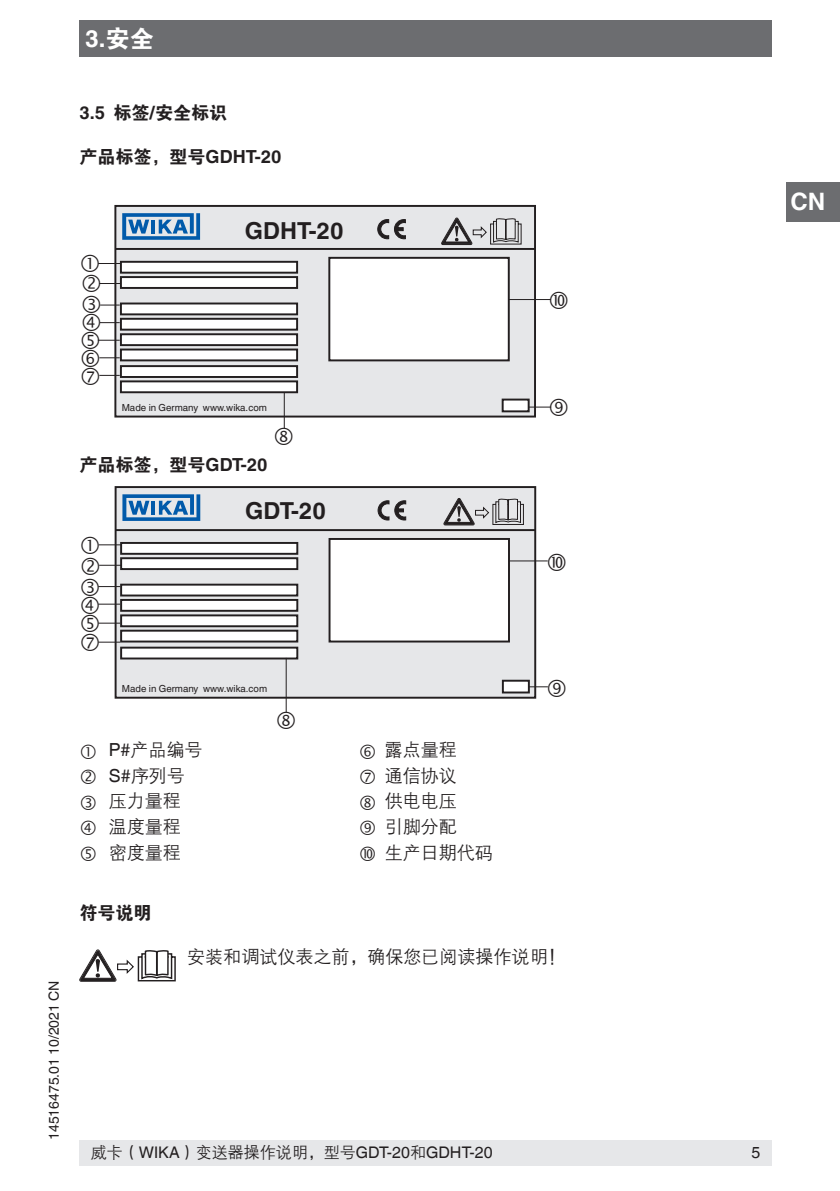
<style>
.page{position:relative;width:840px;height:1191px;background:#fff}
.page>*{position:absolute;margin:0;border:0;box-sizing:border-box;transform-origin:0 0}
.t1{font:700 24px "Helvetica World";color:#fff}
.t2{font:700 23.4px "Helvetica World";color:#231f20}
.t3{font:18px "FZZDXJW GB1 0";color:#231f20}
.t4{font:18px "FZDHTJW GB1 0";color:#231f20}
.t5{font:16px "Helvetica World";color:#231f20}
.t6{font:14px "Helvetica World";color:#231f20}
.t7{font:9.8px "Helvetica World";color:#231f20}
.s1{font-family:"FZDHTJW GB1 0";font-weight:400}
.s2{font-family:"Helvetica World";font-weight:700}
.s3{font-family:"Helvetica World"}
.s4{font-family:"FZZDXJW GB1 0"}
</style>
<div class="page">
<div style="left:79px;top:1140px;width:692px;height:25px;background:#e6e7e9"></div>
<div style="left:79px;top:20px;width:692px;height:37px;background:#6c6d70"></div>
<div style="left:785px;top:182px;width:54px;height:39px;background:#6c6d70"></div>
<div style="left:115px;top:206px;width:419px;height:210px;background:#e6e7e9"></div>
<div style="left:114px;top:205px;width:421px;height:212px;border:2px solid #231f20"></div>
<hr style="left:115px;top:248px;width:419px;height:2px;background:#231f20">
<svg style="left:122px;top:213px;width:78px;height:27px"></svg>
<div style="left:329px;top:258px;width:179px;height:102px;background:#fff"></div>
<div style="left:328px;top:257px;width:181px;height:104px;border:2px solid #231f20"></div>
<div style="left:502px;top:399px;width:26px;height:12px;background:#fff"></div>
<div style="left:501px;top:398px;width:28px;height:14px;border:2px solid #231f20"></div>
<div style="left:121px;top:262px;width:176px;height:11px;background:#fff"></div>
<div style="left:120px;top:261px;width:178px;height:13px;border:2px solid #231f20"></div>
<div style="left:121px;top:277px;width:176px;height:11px;background:#fff"></div>
<div style="left:120px;top:276px;width:178px;height:13px;border:2px solid #231f20"></div>
<div style="left:121px;top:303px;width:176px;height:11px;background:#fff"></div>
<div style="left:120px;top:302px;width:178px;height:13px;border:2px solid #231f20"></div>
<div style="left:121px;top:319px;width:176px;height:11px;background:#fff"></div>
<div style="left:120px;top:318px;width:178px;height:13px;border:2px solid #231f20"></div>
<div style="left:121px;top:334px;width:176px;height:11px;background:#fff"></div>
<div style="left:120px;top:333px;width:178px;height:13px;border:2px solid #231f20"></div>
<div style="left:121px;top:349px;width:176px;height:11px;background:#fff"></div>
<div style="left:120px;top:348px;width:178px;height:13px;border:2px solid #231f20"></div>
<div style="left:121px;top:366px;width:176px;height:11px;background:#fff"></div>
<div style="left:120px;top:365px;width:178px;height:13px;border:2px solid #231f20"></div>
<div style="left:121px;top:381px;width:176px;height:11px;background:#fff"></div>
<div style="left:120px;top:380px;width:178px;height:13px;border:2px solid #231f20"></div>
<svg style="left:377px;top:219px;width:11px;height:20px"></svg>
<svg style="left:394px;top:219px;width:11px;height:20px"></svg>
<svg style="left:441px;top:217px;width:81px;height:29px"></svg>
<hr style="left:283px;top:392px;width:1px;height:36px;background:#231f20">
<hr style="left:508px;top:299px;width:42px;height:1px;background:#231f20">
<div style="left:115px;top:487px;width:420px;height:210px;background:#e6e7e9"></div>
<div style="left:114px;top:486px;width:422px;height:212px;border:2px solid #231f20"></div>
<hr style="left:115px;top:529px;width:420px;height:2px;background:#231f20">
<svg style="left:122px;top:494px;width:78px;height:27px"></svg>
<div style="left:329px;top:539px;width:179px;height:102px;background:#fff"></div>
<div style="left:328px;top:538px;width:181px;height:104px;border:2px solid #231f20"></div>
<div style="left:502px;top:680px;width:26px;height:12px;background:#fff"></div>
<div style="left:501px;top:679px;width:28px;height:14px;border:2px solid #231f20"></div>
<div style="left:121px;top:543px;width:176px;height:11px;background:#fff"></div>
<div style="left:120px;top:542px;width:178px;height:13px;border:2px solid #231f20"></div>
<div style="left:121px;top:558px;width:176px;height:11px;background:#fff"></div>
<div style="left:120px;top:557px;width:178px;height:13px;border:2px solid #231f20"></div>
<div style="left:121px;top:584px;width:176px;height:11px;background:#fff"></div>
<div style="left:120px;top:583px;width:178px;height:13px;border:2px solid #231f20"></div>
<div style="left:121px;top:600px;width:176px;height:11px;background:#fff"></div>
<div style="left:120px;top:599px;width:178px;height:13px;border:2px solid #231f20"></div>
<div style="left:121px;top:615px;width:176px;height:11px;background:#fff"></div>
<div style="left:120px;top:614px;width:178px;height:13px;border:2px solid #231f20"></div>
<div style="left:121px;top:630px;width:176px;height:11px;background:#fff"></div>
<div style="left:120px;top:629px;width:178px;height:13px;border:2px solid #231f20"></div>
<div style="left:121px;top:647px;width:176px;height:11px;background:#fff"></div>
<div style="left:120px;top:646px;width:178px;height:13px;border:2px solid #231f20"></div>
<svg style="left:377px;top:500px;width:28px;height:20px"></svg>
<svg style="left:443px;top:498px;width:81px;height:28px"></svg>
<hr style="left:509px;top:560px;width:38px;height:1px;background:#231f20">
<hr style="left:285px;top:658px;width:1px;height:54px;background:#231f20">
<svg style="left:80px;top:949px;width:96px;height:32px"></svg>
<svg style="left:97px;top:254px;width:23px;height:130px"></svg>
<svg style="left:528px;top:398px;width:24px;height:18px"></svg>
<svg style="left:528px;top:679px;width:20px;height:18px"></svg>
<svg style="left:98px;top:536px;width:23px;height:114px"></svg>
<h1 class="t1" style="left:85px;top:25px;width:70px">3.<span class="s1">安全</span></h1>
<p class="t4" style="left:79px;top:103px;width:149px"><span class="s2">3.5</span> 标签<span class="s2">/</span>安全标识</p>
<p class="t4" style="left:79px;top:147px;width:203px">产品标签，型号<span class="s2">GDHT-20</span></p>
<p class="t2" style="left:245px;top:217px;width:100px">GDHT-20</p>
<p class="t7" style="left:122px;top:402px;width:147px">Made in Germany www.wika.com</p>
<p class="t4" style="left:79px;top:455px;width:190px">产品标签，型号<span class="s2">GDT-20</span></p>
<p class="t2" style="left:245px;top:497px;width:82px">GDT-20</p>
<h1 class="t1" style="left:789px;top:188px;width:36px">CN</h1>
<p class="t6" style="left:46px;top:1140px;width:161px;rotate:-90deg">14516475.01 10/2021 CN</p>
<p class="t7" style="left:122px;top:683px;width:147px">Made in Germany www.wika.com</p>
<p class="t3" style="left:109px;top:740px;width:95px"><span class="s3">P#</span>产品编号</p>
<p class="t3" style="left:384px;top:740px;width:73px">露点量程</p>
<p class="t3" style="left:109px;top:766px;width:77px"><span class="s3">S#</span>序列号</p>
<p class="t3" style="left:384px;top:766px;width:73px">通信协议</p>
<p class="t3" style="left:109px;top:791px;width:73px">压力量程</p>
<p class="t3" style="left:384px;top:791px;width:73px">供电电压</p>
<p class="t3" style="left:109px;top:817px;width:73px">温度量程</p>
<p class="t3" style="left:384px;top:817px;width:73px">引脚分配</p>
<p class="t3" style="left:109px;top:842px;width:73px">密度量程</p>
<p class="t3" style="left:384px;top:842px;width:109px">生产日期代码</p>
<p class="t4" style="left:79px;top:902px;width:73px">符号说明</p>
<p class="t3" style="left:187px;top:946px;width:379px">安装和调试仪表之前，确保您已阅读操作说明！</p>
<p class="t5" style="left:91px;top:1143px;width:403px"><span class="s4">威卡（</span>WIKA<span class="s4">）变送器操作说明，型号</span>GDT-20<span class="s4">和</span>GDHT-20</p>
<p class="t5" style="left:751px;top:1143px;width:10px">5</p>
</div>
